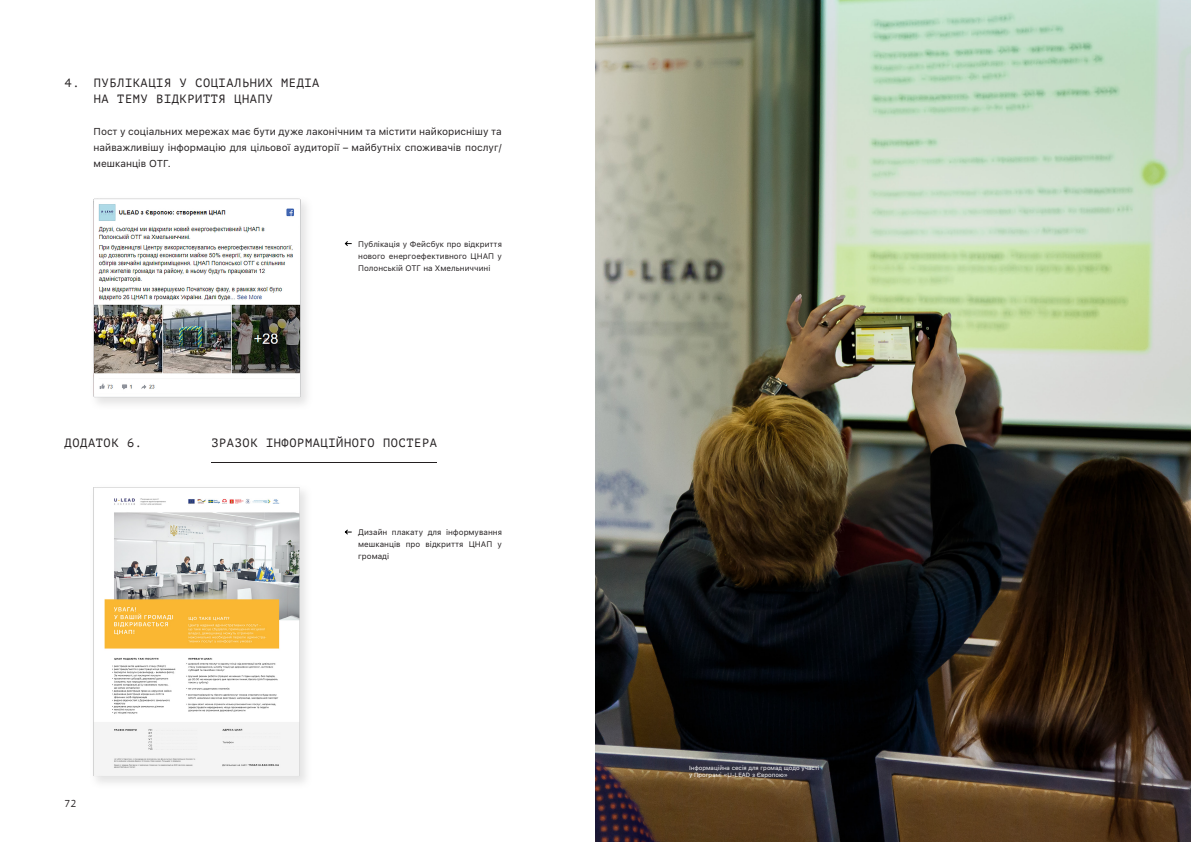
<style>
.page{position:relative;width:1191px;height:842px;background:#fff}
.page>*{position:absolute;margin:0;border:0;box-sizing:border-box;transform-origin:0 0}
.t1{font:12px/16px "PT Mono";letter-spacing:.05em;color:#231f20}
.t2{font:10px/16px "SFUI Text";color:#231f20;text-align:justify}
.t3{font:10px "PT Mono";color:#231f20}
.t4{font:8px/12px "SFUI Text";color:#231f20;text-align:justify}
.t5{font:6px "SFUI Text";color:#fff}
</style>
<div class="page">
<svg style="left:344px;top:241px;width:8px;height:5px"></svg>
<svg style="left:344px;top:529px;width:8px;height:6px"></svg>
<img style="left:93px;top:198px;width:214px;height:206px">
<img style="left:93px;top:487px;width:213px;height:296px">
<img style="left:595px;top:0;width:596px;height:842px">
<hr style="left:211px;top:462px;width:226px;height:1px;background:#231f20">
<p class="t1" style="left:65px;top:75px;width:17px">4.</p>
<p class="t1" style="left:94px;top:75px;width:227px">ПУБЛІКАЦІЯ У СОЦІАЛЬНИХ МЕДІА<br>НА ТЕМУ ВІДКРИТТЯ ЦНАПУ</p>
<p class="t2" style="left:94px;top:124px;width:410px">Пост у соціальних мережах має бути дуже лаконічним та містити найкориснішу та найважливішу інформацію для цільової аудиторії – майбутніх споживачів послуг/ мешканців ОТГ.</p>
<p class="t4" style="left:358px;top:238px;width:145px">Публікація у Фейсбук про відкриття нового енергоефективного ЦНАП у Полонській ОТГ на Хмельниччині</p>
<p class="t1" style="left:65px;top:435px;width:79px">ДОДАТОК 6.</p>
<p class="t1" style="left:211px;top:435px;width:227px">ЗРАЗОК ІНФОРМАЦІЙНОГО ПОСТЕРА</p>
<p class="t4" style="left:358px;top:526px;width:145px">Дизайн плакату для інформування мешканців про відкриття ЦНАП у громаді</p>
<p class="t3" style="left:65px;top:798px;width:13px">72</p>
<p class="t5" style="left:689px;top:763px;width:132px">Інформаційна сесія для громад щодо участі</p>
<p class="t5" style="left:689px;top:770px;width:100px">у Програмі «U-LEAD з Європою»</p>
</div>
